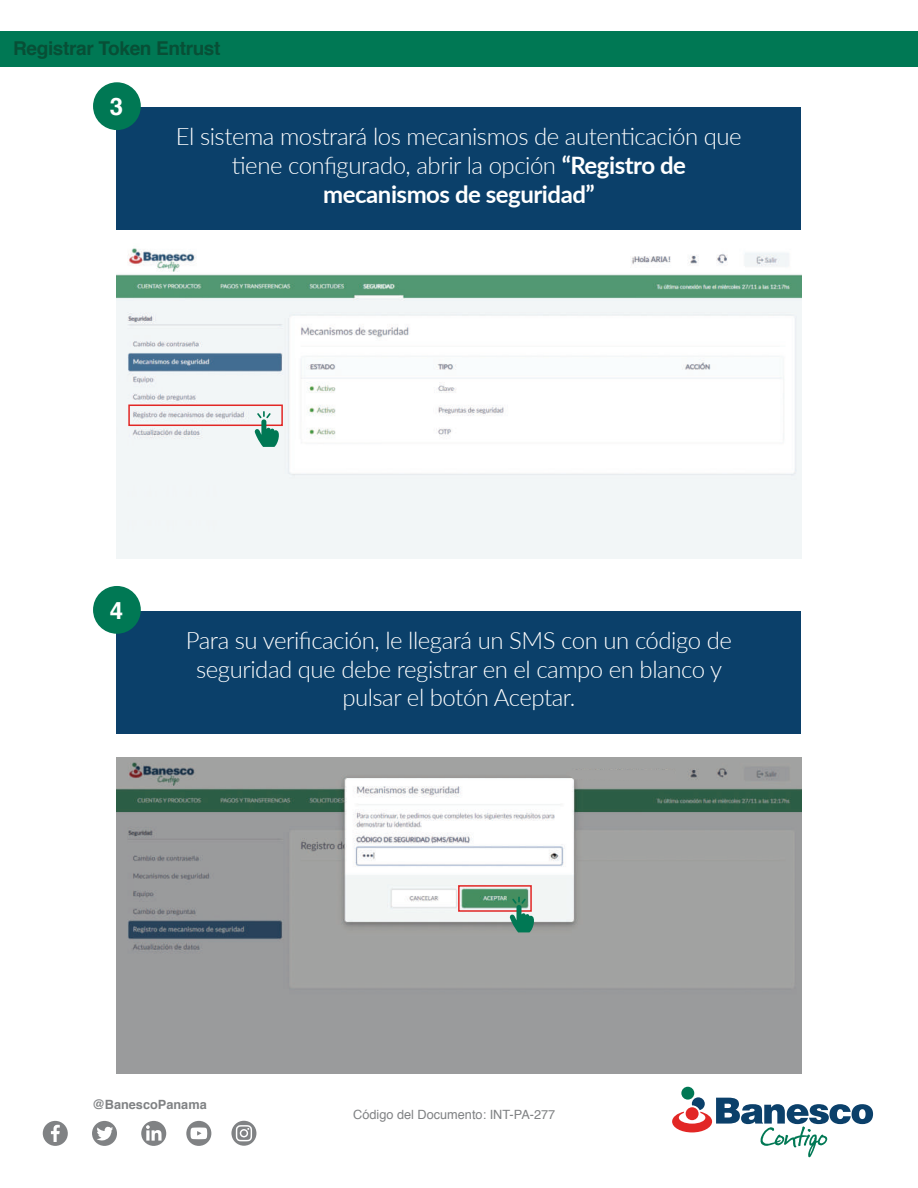
<style>
.page{position:relative;width:918px;height:1188px;background:#fff}
.page>*{position:absolute;margin:0;border:0;box-sizing:border-box;transform-origin:0 0}
.t1{font:300 24px/28.8px "Lato";letter-spacing:-.02em;color:#fff;text-align:center}
.t2{font:700 24px "Helvetica";color:#fff}
.t3{font:700 19.05px "Helvetica";letter-spacing:-.02em;color:#084f36}
.t4{font:12.75px "Helvetica";color:#808284}
.t5{font:700 12.75px "Helvetica";color:#808284}
.s1{font-weight:700}
</style>
<div class="page">
<div style="left:681px;top:1087px;width:13px;height:13px;background:#007854;border-radius:50%"></div>
<svg style="left:672px;top:1097px;width:201px;height:60px"></svg>
<svg style="left:43px;top:1121px;width:25px;height:25px"></svg>
<svg style="left:141px;top:1121px;width:25px;height:25px"></svg>
<svg style="left:92px;top:1121px;width:25px;height:25px"></svg>
<svg style="left:186px;top:1121px;width:25px;height:25px"></svg>
<svg style="left:231px;top:1121px;width:26px;height:25px"></svg>
<div style="left:0;top:31px;width:918px;height:35px;background:#007854"></div>
<div style="left:117px;top:107px;width:684px;height:123px;background:#0b406a"></div>
<div style="left:93px;top:82px;width:48px;height:48px;background:#007854;border-radius:50%"></div>
<img style="left:117px;top:248px;width:684px;height:311px">
<div style="left:128px;top:405px;width:155px;height:21px;border:2px solid #e22725"></div>
<svg style="left:254px;top:411px;width:27px;height:36px"></svg>
<div style="left:117px;top:611px;width:684px;height:122px;background:#0b406a"></div>
<div style="left:93px;top:586px;width:48px;height:48px;background:#007854;border-radius:50%"></div>
<img style="left:117px;top:758px;width:684px;height:315px">
<div style="left:458px;top:885px;width:74px;height:27px;border:2px solid #e22725"></div>
<svg style="left:509px;top:897px;width:28px;height:35px"></svg>
<svg style="left:569px;top:770px;width:109px;height:11px"></svg>
<img style="left:566px;top:251px;width:110px;height:20px">
<p class="t3" style="left:13px;top:33px;width:209px">Registrar Token Entrust</p>
<p class="t2" style="left:110px;top:87px;width:15px">3</p>
<p class="t1" style="left:176px;top:121px;width:567px">El sistema mostrará los mecanismos de autenticación que tiene configurado, abrir la opción <span class="s1">“Registro de mecanismos de seguridad”</span></p>
<p class="t2" style="left:110px;top:591px;width:15px">4</p>
<p class="t1" style="left:186px;top:625px;width:548px">Para su verificación, le llegará un SMS con un código de seguridad que debe registrar en el campo en blanco y pulsar el botón Aceptar.</p>
<p class="t5" style="left:92px;top:1094px;width:116px">@BanescoPanama</p>
<p class="t4" style="left:353px;top:1105px;width:204px">Código del Documento: INT-PA-277</p>
</div>
